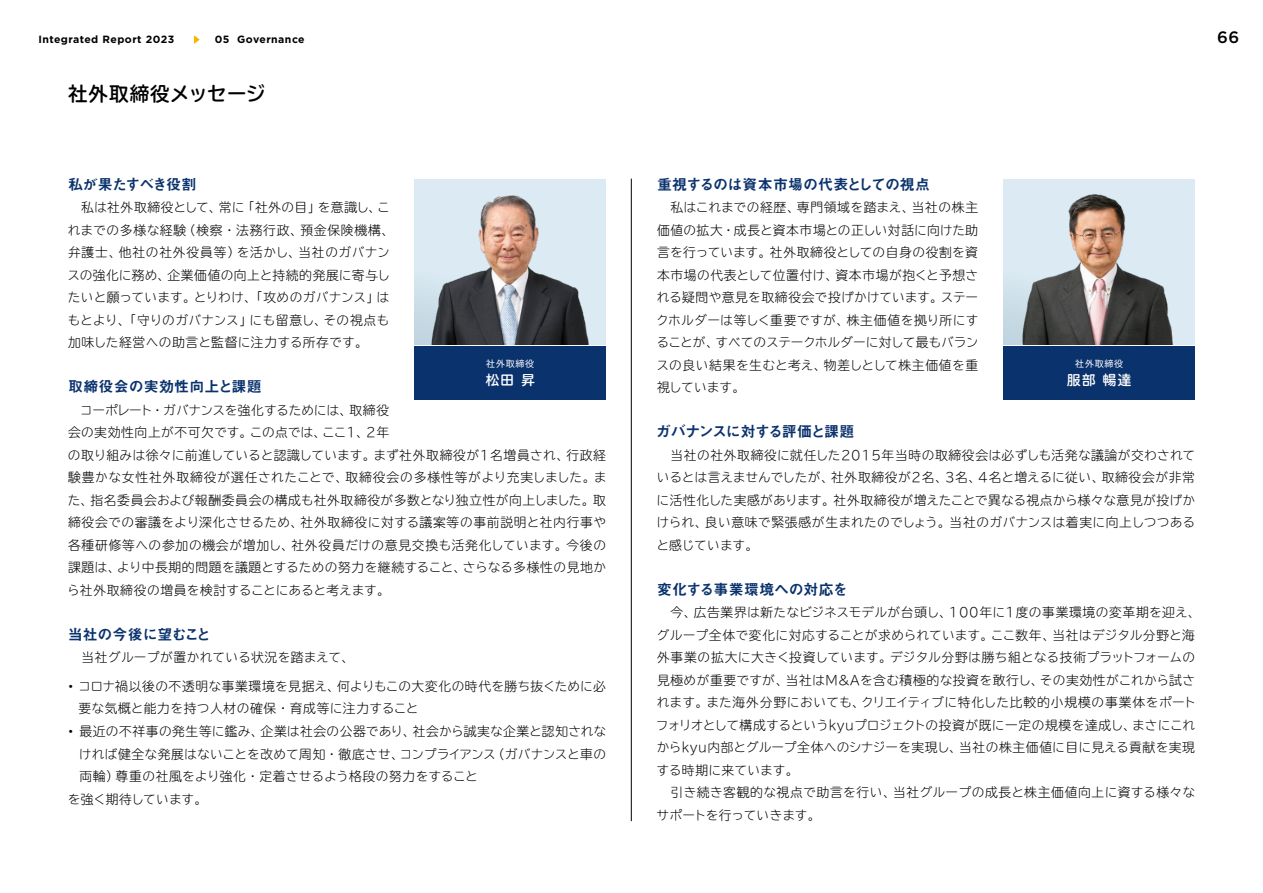
<style>
.page{position:relative;width:1263px;height:893px;background:#fff}
.page>*{position:absolute;margin:0;border:0;box-sizing:border-box;transform-origin:0 0}
.t1{font:700 19.5px "Tsutawaru R Go Std";letter-spacing:.025em;color:#000}
.t2{font:500 16.5px "Gotham";color:#000}
.t3{font:15px "Midashi Go Pr 6 N MB31";letter-spacing:-.01em;color:#0a326d}
.t4{font:15px "Midashi Go Pr 6 N MB31";letter-spacing:-.075em;color:#0a326d}
.t5{font:15px "Midashi Go Pr 6 N MB31";letter-spacing:.015em;color:#0a326d}
.t6{font:15px "Midashi Go Pr 6 N MB31";letter-spacing:-.06em;color:#0a326d}
.t7{font:700 13.5px "Tsutawaru R Go Std";color:#fff}
.t8{font:300 12.75px/22.5px "Tsutawaru R Go Std Super";letter-spacing:.03em;color:#000}
.t9{font:300 12.75px "Tsutawaru R Go Std Super";letter-spacing:.01em;color:#000}
.t10{font:300 12.75px "Tsutawaru R Go Std Super";letter-spacing:-.005em;color:#000}
.t11{font:700 10.5px "Gotham";letter-spacing:.045em;color:#000}
.t12{font:9px "Tsutawaru R Go Std";letter-spacing:.085em;color:#fff}
</style>
<div class="page">
<div style="left:415px;top:179px;width:191px;height:165px;background:#dcebf3"></div>
<svg style="left:415px;top:290px;width:13px;height:54px"></svg>
<div style="left:1003px;top:179px;width:192px;height:165px;background:#dcebf3"></div>
<svg style="left:1003px;top:290px;width:16px;height:54px"></svg>
<img style="left:1019px;top:194px;width:154px;height:150px">
<img style="left:428px;top:195px;width:161px;height:149px">
<div style="left:415px;top:347px;width:191px;height:53px;background:#0a326d"></div>
<div style="left:1003px;top:347px;width:192px;height:53px;background:#0a326d"></div>
<hr style="left:631px;top:179px;width:1px;height:642px;background:#000">
<svg style="left:194px;top:35px;width:6px;height:9px"></svg>
<p class="t11" style="left:38px;top:32px;width:137px">Integrated Report 2023</p>
<p class="t11" style="left:215px;top:32px;width:91px">05 Governance</p>
<p class="t2" style="left:1217px;top:27px;width:24px">66</p>
<h1 class="t1" style="left:68px;top:78px;width:199px">社外取締役メッセージ</h1>
<p class="t6" style="left:68px;top:172px;width:130px">私が果たすべき役割</p>
<p class="t8" style="left:67px;top:196px;width:328px">　私は社外取締役として、常に「社外の目」を意識し、これまでの多様な経験（検察・法務行政、預金保険機構、弁護士、他社の社外役員等）を活かし、当社のガバナンスの強化に務め、企業価値の向上と持続的発展に寄与したいと願っています。とりわけ、「攻めのガバナンス」はもとより、「守りのガバナンス」にも留意し、その視点も加味した経営への助言と監督に注力する所存です。</p>
<p class="t5" style="left:68px;top:374px;width:195px">取締役会の実効性向上と課題</p>
<p class="t8" style="left:67px;top:398px;width:541px">　コーポレート・ガバナンスを強化するためには、取締役<br>会の実効性向上が不可欠です。この点では、ここ1、2年<br>の取り組みは徐々に前進していると認識しています。まず社外取締役が1名増員され、行政経験豊かな女性社外取締役が選任されたことで、取締役会の多様性等がより充実しました。また、指名委員会および報酬委員会の構成も社外取締役が多数となり独立性が向上しました。取締役会での審議をより深化させるため、社外取締役に対する議案等の事前説明と社内行事や各種研修等への参加の機会が増加し、社外役員だけの意見交換も活発化しています。今後の課題は、より中長期的問題を議題とするための努力を継続すること、さらなる多様性の見地から社外取締役の増員を検討することにあると考えます。</p>
<p class="t3" style="left:68px;top:622px;width:145px">当社の今後に望むこと</p>
<p class="t8" style="left:68px;top:646px;width:288px">　当社グループが置かれている状況を踏まえて、</p>
<p class="t8" style="left:78px;top:675px;width:529px;text-indent:-10px">• コロナ禍以後の不透明な事業環境を見据え、何よりもこの大変化の時代を勝ち抜くために必要な気概と能力を持つ人材の確保・育成等に注力すること</p>
<p class="t8" style="left:68px;top:720px;width:540px">• 最近の不祥事の発生等に鑑み、企業は社会の公器であり、社会から誠実な企業と認知されな</p>
<p class="t9" style="left:79px;top:743px;width:529px">ければ健全な発展はないことを改めて周知・徹底させ、コンプライアンス（ガバナンスと車の</p>
<p class="t8" style="left:79px;top:765px;width:400px">両輪）尊重の社風をより強化・定着させるよう格段の努力をすること</p>
<p class="t10" style="left:68px;top:788px;width:141px">を強く期待しています。</p>
<p class="t12" style="left:486px;top:356px;width:50px">社外取締役</p>
<p class="t7" style="left:486px;top:369px;width:51px">松田 昇</p>
<p class="t3" style="left:657px;top:172px;width:275px">重視するのは資本市場の代表としての視点</p>
<p class="t8" style="left:656px;top:196px;width:324px;text-align:justify">　私はこれまでの経歴、専門領域を踏まえ、当社の株主価値の拡大・成長と資本市場との正しい対話に向けた助言を行っています。社外取締役としての自身の役割を資本市場の代表として位置付け、資本市場が抱くと予想される疑問や意見を取締役会で投げかけています。ステークホルダーは等しく重要ですが、株主価値を拠り所にすることが、すべてのステークホルダーに対して最もバランスの良い結果を生むと考え、物差しとして株主価値を重視しています。</p>
<p class="t4" style="left:656px;top:419px;width:200px">ガバナンスに対する評価と課題</p>
<p class="t8" style="left:656px;top:443px;width:540px;text-align:justify">　当社の社外取締役に就任した2015年当時の取締役会は必ずしも活発な議論が交わされているとは言えませんでしたが、社外取締役が2名、3名、4名と増えるに従い、取締役会が非常に活性化した実感があります。社外取締役が増えたことで異なる視点から様々な意見が投げかけられ、良い意味で緊張感が生まれたのでしょう。当社のガバナンスは着実に向上しつつあると感じています。</p>
<p class="t3" style="left:657px;top:577px;width:192px">変化する事業環境への対応を</p>
<p class="t8" style="left:656px;top:601px;width:546px">　今、広告業界は新たなビジネスモデルが台頭し、100年に1度の事業環境の変革期を迎え、グループ全体で変化に対応することが求められています。ここ数年、当社はデジタル分野と海外事業の拡大に大きく投資しています。デジタル分野は勝ち組となる技術プラットフォームの見極めが重要ですが、当社はM&amp;Aを含む積極的な投資を敢行し、その実効性がこれから試されます。また海外分野においても、クリエイティブに特化した比較的小規模の事業体をポートフォリオとして構成するというkyuプロジェクトの投資が既に一定の規模を達成し、まさにこれからkyu内部とグループ全体へのシナジーを実現し、当社の株主価値に目に見える貢献を実現する時期に来ています。<br>　引き続き客観的な視点で助言を行い、当社グループの成長と株主価値向上に資する様々なサポートを行っていきます。</p>
<p class="t12" style="left:1075px;top:356px;width:50px">社外取締役</p>
<p class="t7" style="left:1067px;top:369px;width:65px">服部 暢達</p>
</div>
